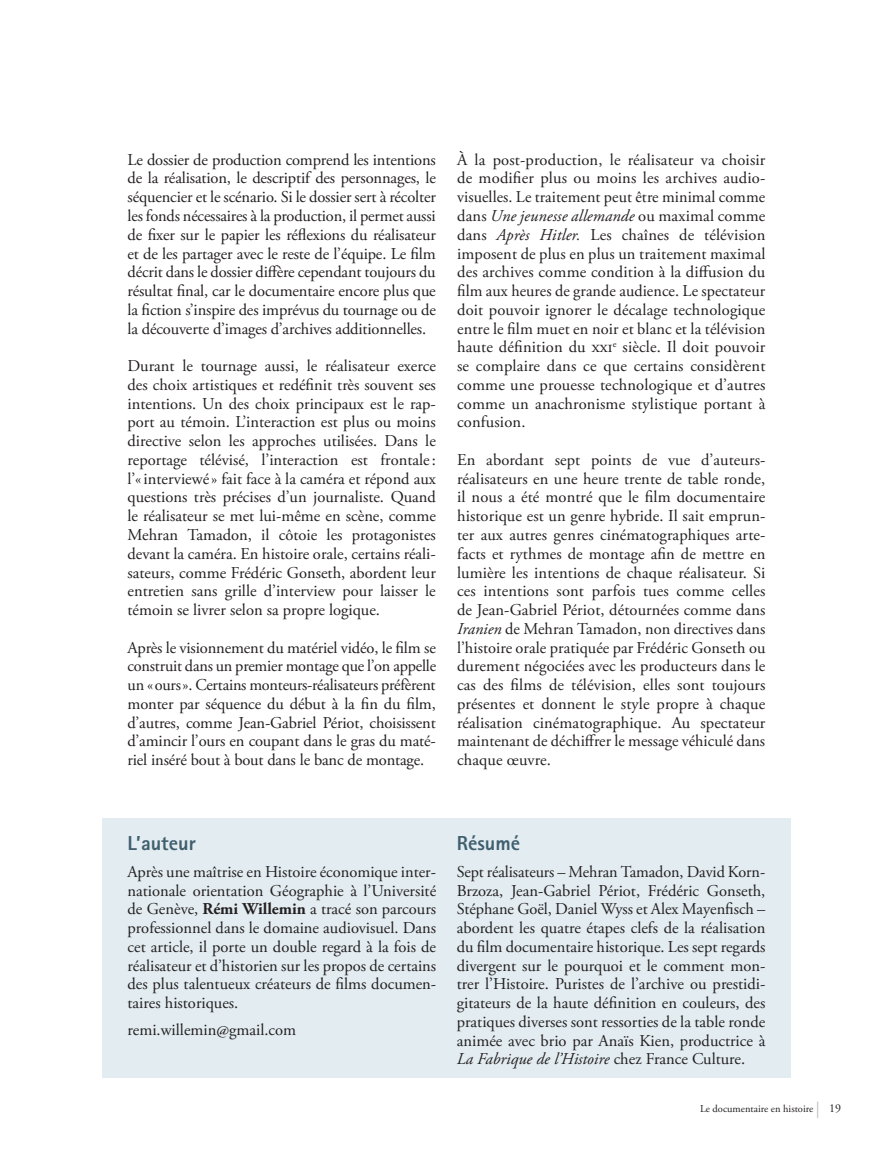
<style>
.page{position:relative;width:893px;height:1149px;background:#fff}
.page>*{position:absolute;margin:0;border:0;box-sizing:border-box;transform-origin:0 0}
.titre_gris_encadré_d{font:800 20.25px "Rotis Sans Serif Std";color:#3f5f6e}
.texte_courant{font:16.5px/18.8px "Adobe Garamond Pro";color:#231f20;text-align:justify}
.texte_Auteur_Résumé{font:16.5px/18.8px "Adobe Garamond Pro";color:#231f20;text-align:justify}
.t1{font:10.5px "Adobe Garamond Pro";color:#231f20}
.s1{font-style:italic}
.s2{font-weight:700}
.s3{font-size:16.5px;color:#bcbdc0}
.s4{font-size:12px}
</style>
<div class="page">
<div style="left:102px;top:818px;width:689px;height:259px;background:#e2ecf1"></div>
<p class="texte_courant" style="left:128px;top:151px;width:310px">Le dossier de production comprend les intentions de la réalisation, le descriptif des personnages, le séquencier et le scénario. Si le dossier sert à récolter les fonds nécessaires à la production, il permet aussi de fixer sur le papier les réflexions du réalisateur et de les partager avec le reste de l’équipe. Le film décrit dans le dossier diffère cependant toujours du résultat final, car le documentaire encore plus que la fiction s’inspire des imprévus du tournage ou de la découverte d’images d’archives additionnelles.</p>
<p class="texte_courant" style="left:128px;top:357px;width:310px">Durant le tournage aussi, le réalisateur exerce des choix artistiques et redéfinit très souvent ses intentions. Un des choix principaux est le rap&shy;port au témoin. L’interaction est plus ou moins directive selon les approches utilisées. Dans le reportage télévisé, l’interaction est frontale: l’«interviewé» fait face à la caméra et répond aux questions très précises d’un journaliste. Quand le réalisateur se met lui-même en scène, comme Mehran Tamadon, il côtoie les protagonistes devant la caméra. En histoire orale, certains réali&shy;sateurs, comme Frédéric Gonseth, abordent leur entretien sans grille d’interview pour laisser le témoin se livrer selon sa propre logique.</p>
<p class="texte_courant" style="left:128px;top:638px;width:310px">Après le visionnement du matériel vidéo, le film se construit dans un premier montage que l’on appelle un «ours». Certains monteurs-réalisateurs préfèrent monter par séquence du début à la fin du film, d’autres, comme Jean-Gabriel Périot, choisissent d’amincir l’ours en coupant dans le gras du maté&shy;riel inséré bout à bout dans le banc de montage.</p>
<p class="texte_courant" style="left:457px;top:151px;width:310px">À la post-production, le réalisateur va choisir de modifier plus ou moins les archives audio&shy;visuelles. Le traitement peut être minimal comme dans <span class="s1">Une jeunesse allemande</span> ou maximal comme dans <span class="s1">Après Hitler.</span> Les chaînes de télévision imposent de plus en plus un traitement maximal des archives comme condition à la diffusion du film aux heures de grande audience. Le spectateur doit pouvoir ignorer le décalage technologique entre le film muet en noir et blanc et la télévision haute définition du xxi<sup>e</sup> siècle. Il doit pouvoir se complaire dans ce que certains considèrent comme une prouesse technologique et d’autres comme un anachronisme stylistique portant à confusion.</p>
<p class="texte_courant" style="left:457px;top:451px;width:310px">En abordant sept points de vue d’auteurs&shy;réalisateurs en une heure trente de table ronde, il nous a été montré que le film documentaire historique est un genre hybride. Il sait emprun&shy;ter aux autres genres cinématographiques arte&shy;facts et rythmes de montage afin de mettre en lumière les intentions de chaque réalisateur. Si ces intentions sont parfois tues comme celles de Jean-Gabriel Périot, détournées comme dans <span class="s1">Iranien</span> de Mehran Tamadon, non directives dans l’histoire orale pratiquée par Frédéric Gonseth ou durement négociées avec les producteurs dans le cas des films de télévision, elles sont toujours présentes et donnent le style propre à chaque réalisation cinématographique. Au spectateur maintenant de déchiffrer le message véhiculé dans chaque œuvre.</p>
<p class="titre_gris_encadré_d" style="left:128px;top:829px;width:70px">L’auteur</p>
<p class="texte_Auteur_Résumé" style="left:128px;top:862px;width:310px">Après une maîtrise en Histoire économique inter&shy;nationale orientation Géographie à l’Université de Genève, <span class="s2">Rémi Willemin</span> a tracé son parcours professionnel dans le domaine audiovisuel. Dans cet article, il porte un double regard à la fois de réalisateur et d’historien sur les propos de certains des plus talentueux créateurs de films documen&shy;taires historiques.</p>
<p class="texte_Auteur_Résumé" style="left:128px;top:1021px;width:170px">remi.willemin@gmail.com</p>
<p class="titre_gris_encadré_d" style="left:457px;top:829px;width:65px">Résumé</p>
<p class="texte_Auteur_Résumé" style="left:457px;top:862px;width:310px">Sept réalisateurs – Mehran Tamadon, David Korn-Brzoza, Jean-Gabriel Périot, Frédéric Gonseth, Stéphane Goël, Daniel Wyss et Alex Mayenfisch – abordent les quatre étapes clefs de la réalisation du film documentaire historique. Les sept regards divergent sur le pourquoi et le comment mon&shy;trer l’Histoire. Puristes de l’archive ou prestidi&shy;gitateurs de la haute définition en couleurs, des pratiques diverses sont ressorties de la table ronde animée avec brio par Anaïs Kien, productrice à <span class="s1">La Fabrique de l’Histoire</span> chez France Culture.</p>
<p class="t1" style="left:700px;top:1101px;width:143px">Le documentaire en histoire <span class="s3">|</span> <span class="s4">19</span></p>
</div>
